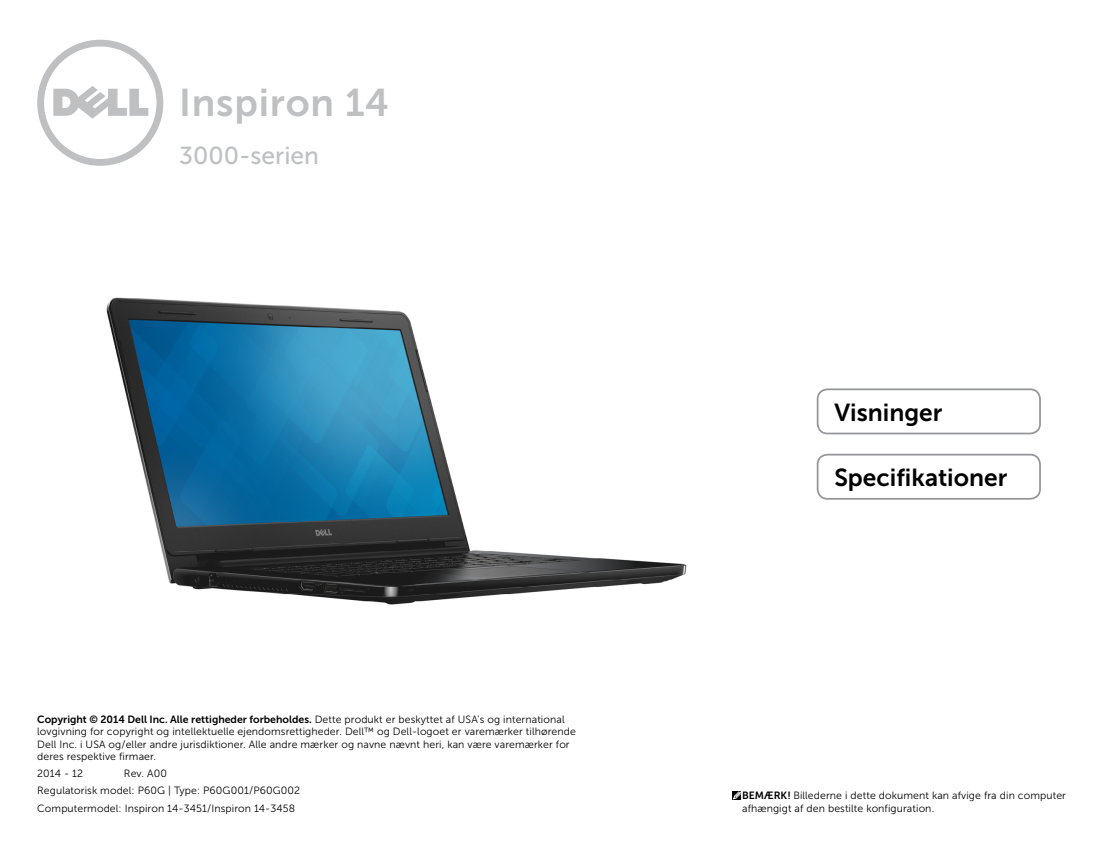
<style>
.page{position:relative;width:1117px;height:844px;background:#fff}
.page>*{position:absolute;margin:0;border:0;box-sizing:border-box;transform-origin:0 0}
.Brand{font:38.5px "Museo Sans For Dell 700";letter-spacing:.02em;color:#bec0c2}
.Cover_Title{font:24.5px "Museo Sans For Dell 700";color:#000}
.Model{font:24.5px "Museo Sans For Dell 500";color:#bec0c2}
.Legal_1{font:10.5px/12.2px "Museo Sans For Dell 300";letter-spacing:.01em;color:#000}
.Note_Legal{font:10.5px/12.2px "Museo Sans For Dell 300";letter-spacing:.01em;color:#000}
.s1{font-family:"Museo Sans For Dell 700"}
</style>
<div class="page">
<div style="left:816px;top:388px;width:224px;height:46px;border:2px solid #939598;border-radius:10px"></div>
<div style="left:816px;top:453px;width:224px;height:46px;border:2px solid #939598;border-radius:10px"></div>
<img style="left:106px;top:297px;width:581px;height:308px">
<svg style="left:37px;top:40px;width:126px;height:126px"></svg>
<div style="left:732px;top:791px;width:8px;height:9px;background:#000"></div>
<svg style="left:733px;top:791px;width:7px;height:8px"></svg>
<p class="Brand" style="left:179px;top:81px;width:211px">Inspiron 14</p>
<p class="Model" style="left:179px;top:142px;width:141px">3000-serien</p>
<p class="Cover_Title" style="left:834px;top:398px;width:109px">Visninger</p>
<p class="Cover_Title" style="left:834px;top:463px;width:174px">Specifikationer</p>
<p class="Legal_1" style="left:37px;top:713px;width:540px"><span class="s1">Copyright © 2014 Dell Inc. Alle rettigheder forbeholdes.</span> Dette produkt er beskyttet af USA's og international lovgivning for copyright og intellektuelle ejendomsrettigheder. Dell™ og Dell-logoet er varemærker tilhørende Dell Inc. i USA og/eller andre jurisdiktioner. Alle andre mærker og navne nævnt heri, kan være varemærker for deres respektive firmaer.</p>
<p class="Legal_1" style="left:37px;top:767px;width:47px">2014 ‑ 12</p>
<p class="Legal_1" style="left:124px;top:767px;width:45px">Rev. A00</p>
<p class="Legal_1" style="left:37px;top:784px;width:264px">Regulatorisk model: P60G | Type: P60G001/P60G002</p>
<p class="Legal_1" style="left:37px;top:801px;width:259px">Computermodel: Inspiron 14-3451/Inspiron 14-3458</p>
<p class="Note_Legal" style="left:742px;top:789px;width:325px"><span class="s1">BEMÆRK!</span> Billederne i dette dokument kan afvige fra din computer afhængigt af den bestilte konfiguration.</p>
</div>
